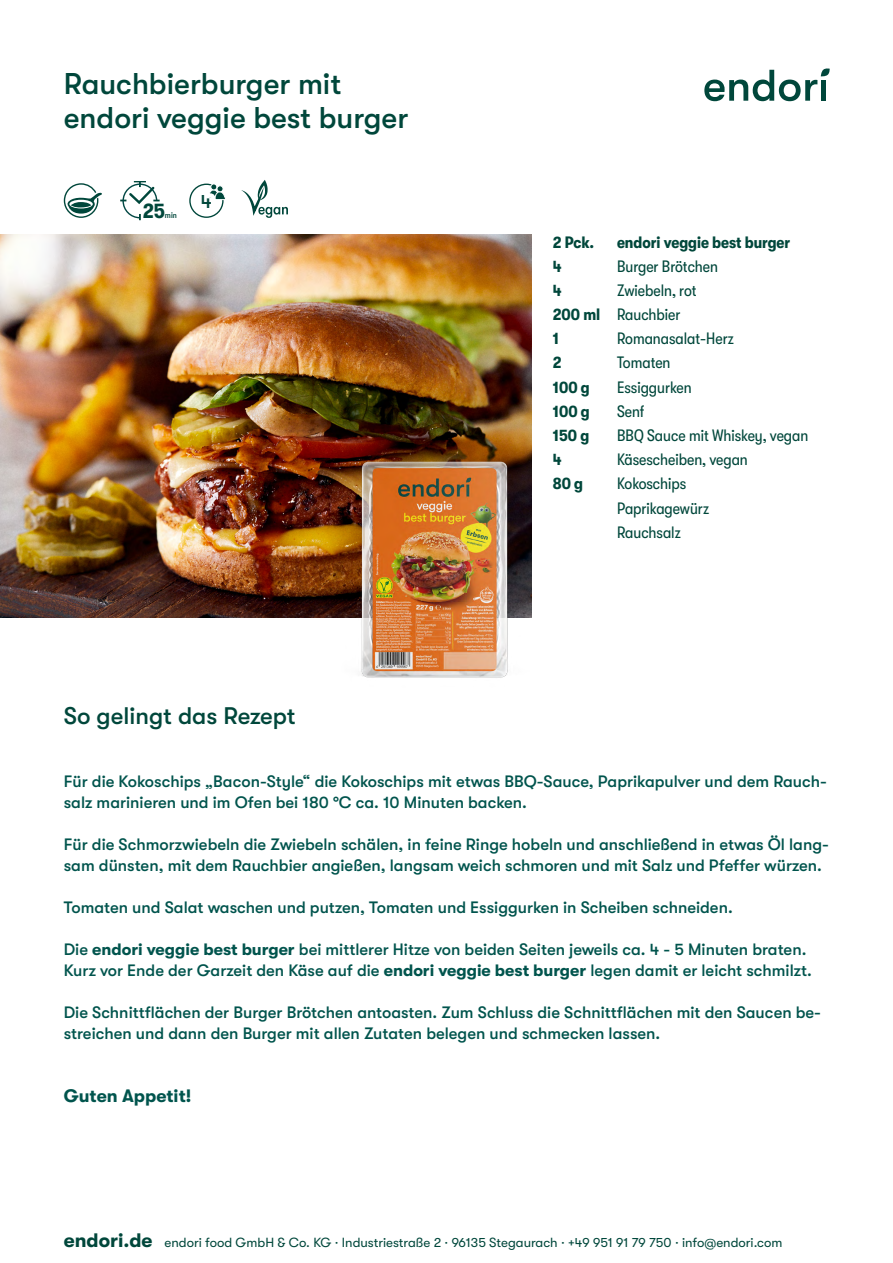
<style>
.page{position:relative;width:893px;height:1263px;background:#fff}
.page>*{position:absolute;margin:0;border:0;box-sizing:border-box;transform-origin:0 0}
.t1{font:500 30px/34.5px "GT Walsheim Pro";color:#00473b}
.t2{font:500 24px "GT Walsheim Pro";color:#00473b}
.t3{font:700 condensed 21px "GT Walsheim Pro";color:#00473b}
.t4{font:500 19.05px "GT Walsheim Pro";color:#00473b}
.t5{font:700 18px "GT Walsheim Pro";color:#00544d}
.t6{font:500 16.5px/21px "GT Walsheim Pro";color:#00544d}
.t7{font:condensed 16.5px/24.2px "GT Walsheim Pro";color:#00473b}
.t8{font:700 condensed 16.5px "GT Walsheim Pro";color:#00473b}
.t9{font:13.2px "GT Walsheim Pro";color:#00473b}
.t10{font:500 condensed 8.4px "GT Walsheim Pro";color:#00473b}
.s1{font-weight:700}
.s2{font-weight:700;font-size:19.5px}
</style>
<div class="page">
<svg style="left:704px;top:68px;width:126px;height:33px"></svg>
<img style="left:0;top:235px;width:531px;height:383px">
<svg style="left:120px;top:181px;width:40px;height:39px"></svg>
<div style="left:189px;top:184px;width:35px;height:34px;border:1px solid #00473b;border-radius:50%"></div>
<div style="left:210px;top:183px;width:7px;height:7px;border:1px solid #fff;border-radius:50%"></div>
<svg style="left:196px;top:184px;width:29px;height:27px"></svg>
<svg style="left:241px;top:180px;width:47px;height:38px"></svg>
<svg style="left:64px;top:183px;width:38px;height:35px"></svg>
<svg style="left:71px;top:202px;width:20px;height:6px"></svg>
<img style="left:283px;top:418px;width:249px;height:260px">
<h1 class="t1" style="left:64px;top:66px;width:346px">Rauchbierburger mit endori veggie best burger</h1>
<p class="t3" style="left:143px;top:199px;width:24px">25</p>
<p class="t10" style="left:165px;top:210px;width:13px">min</p>
<p class="t4" style="left:201px;top:191px;width:13px">4</p>
<h2 class="t2" style="left:64px;top:702px;width:233px">So gelingt das Rezept</h2>
<p class="t8" style="left:553px;top:233px;width:42px">2 Pck.</p>
<p class="t8" style="left:617px;top:233px;width:175px">endori veggie best burger</p>
<p class="t8" style="left:553px;top:257px;width:10px">4</p>
<p class="t7" style="left:617px;top:254px;width:103px">Burger Brötchen</p>
<p class="t8" style="left:553px;top:281px;width:10px">4</p>
<p class="t7" style="left:553px;top:278px;width:145px;text-indent:64px">Zwiebeln, rot<br><span class="s1">200 ml</span> Rauchbier<br><span class="s1">1</span></p>
<p class="t7" style="left:617px;top:327px;width:118px">Romanasalat-Herz</p>
<p class="t8" style="left:553px;top:354px;width:10px">2</p>
<p class="t7" style="left:617px;top:351px;width:55px">Tomaten</p>
<p class="t8" style="left:553px;top:378px;width:38px">100 g</p>
<p class="t7" style="left:617px;top:375px;width:76px">Essiggurken</p>
<p class="t8" style="left:553px;top:402px;width:38px">100 g</p>
<p class="t7" style="left:617px;top:399px;width:29px">Senf</p>
<p class="t8" style="left:553px;top:426px;width:38px">150 g</p>
<p class="t7" style="left:617px;top:423px;width:193px">BBQ Sauce mit Whiskey, vegan</p>
<p class="t8" style="left:553px;top:450px;width:10px">4</p>
<p class="t7" style="left:617px;top:448px;width:132px">Käsescheiben, vegan</p>
<p class="t8" style="left:553px;top:474px;width:32px">80 g</p>
<p class="t7" style="left:617px;top:472px;width:94px">Kokoschips<br>Paprikagewürz<br>Rauchsalz</p>
<p class="t6" style="left:64px;top:771px;width:765px">Für die Kokoschips „Bacon-Style“ die Kokoschips mit etwas BBQ-Sauce, Paprikapulver und dem Rauch&shy;salz marinieren und im Ofen bei 180 °C ca. 10 Minuten backen.</p>
<p class="t6" style="left:64px;top:834px;width:767px">Für die Schmorzwiebeln die Zwiebeln schälen, in feine Ringe hobeln und anschließend in etwas Öl lang&shy;sam dünsten, mit dem Rauchbier angießen, langsam weich schmoren und mit Salz und Pfeffer würzen.</p>
<p class="t6" style="left:64px;top:897px;width:670px">Tomaten und Salat waschen und putzen, Tomaten und Essiggurken in Scheiben schneiden.</p>
<p class="t6" style="left:64px;top:939px;width:750px">Die <span class="s1">endori veggie best burger</span> bei mittlerer Hitze von beiden Seiten jeweils ca. 4 - 5 Minuten braten.<br>Kurz vor Ende der Garzeit den Käse auf die <span class="s1">endori veggie best burger</span> legen damit er leicht schmilzt.</p>
<p class="t6" style="left:64px;top:1002px;width:759px">Die Schnittflächen der Burger Brötchen antoasten. Zum Schluss die Schnittflächen mit den Saucen be&shy;streichen und dann den Burger mit allen Zutaten belegen und schmecken lassen.</p>
<p class="t5" style="left:64px;top:1085px;width:129px">Guten Appetit!</p>
<p class="t9" style="left:64px;top:1235px;width:720px"><span class="s2">endori.de</span> endori food GmbH &amp; Co. KG · Industriestraße 2 · 96135 Stegaurach · +49 951 91 79 750 · info@endori.com</p>
</div>
